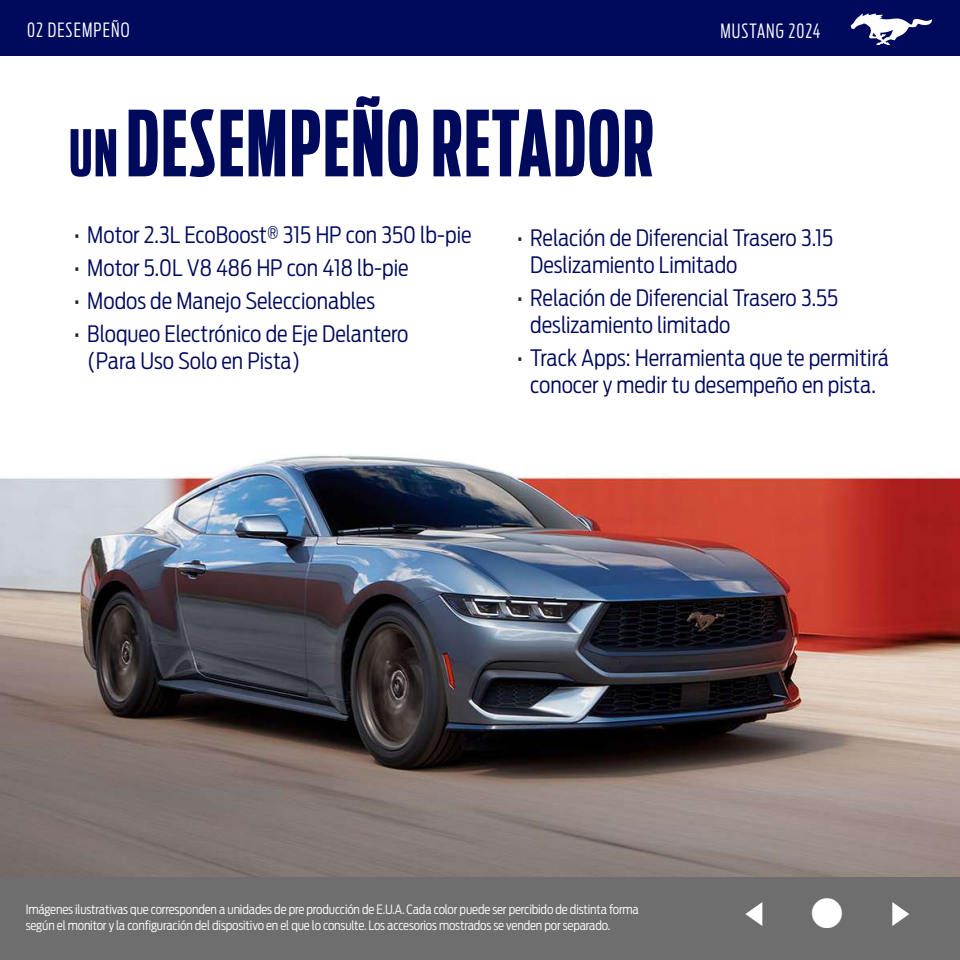
<style>
.page{position:relative;width:960px;height:960px;background:#fff}
.page>*{position:absolute;margin:0;border:0;box-sizing:border-box;transform-origin:0 0}
.t1{font:700 90px "Ford Antenna Comp";letter-spacing:.02em;color:#000a5c}
.t2{font:38.25px "Webdings";color:#fff;scale:1.42 1}
.t3{font:300 22.5px/27px "Ford Antenna Cond";color:#000a5c}
.t4{font:300 19.5px "Ford Antenna Extra Cond";letter-spacing:.06em;color:#fff}
.t5{font:300 12.75px/15.3px "Ford Antenna Cond";letter-spacing:-.01em;color:#fff}
.s1{font-size:63.75px}
.s2{color:#231f20}
</style>
<div class="page">
<img style="left:0;top:455px;width:960px;height:423px">
<div style="left:0;top:878px;width:960px;height:82px;background:#6e6e6e"></div>
<div style="left:0;top:0;width:960px;height:56px;background:#000a5c"></div>
<svg style="left:851px;top:13px;width:81px;height:32px"></svg>
<p class="t4" style="left:27px;top:14px;width:104px">02 DESEMPEÑO</p>
<h1 class="t1" style="left:69px;top:66px;width:586px"><span class="s1">UN</span> DESEMPEÑO RETADOR</h1>
<p class="t4" style="left:720px;top:15px;width:101px">MUSTANG 2024</p>
<p class="t3" style="left:74px;top:218px;width:399px"><span class="s2">•</span> Motor 2.3L EcoBoost® 315 HP con 350 lb-pie</p>
<p class="t3" style="left:74px;top:251px;width:336px"><span class="s2">•</span> Motor 5.0L V8 486 HP con 418 lb-pie</p>
<p class="t3" style="left:74px;top:284px;width:303px"><span class="s2">•</span> Modos de Manejo Seleccionables</p>
<p class="t3" style="left:87px;top:317px;width:323px;text-indent:-13px"><span class="s2">•</span> Bloqueo Electrónico de Eje Delantero (Para Uso Solo en Pista)</p>
<p class="t3" style="left:530px;top:221px;width:304px;text-indent:-14px"><span class="s2">•</span> Relación de Diferencial Trasero 3.15<br>Deslizamiento Limitado</p>
<p class="t3" style="left:530px;top:281px;width:310px;text-indent:-14px"><span class="s2">•</span> Relación de Diferencial Trasero 3.55 deslizamiento limitado</p>
<p class="t3" style="left:517px;top:341px;width:374px;text-align:center"><span class="s2">•</span> Track Apps: Herramienta que te permitirá conocer y medir tu desempeño en pista.</p>
<p class="t5" style="left:26px;top:901px;width:615px">Imágenes ilustrativas que corresponden a unidades de pre producción de E.U.A. Cada color puede ser percibido de distinta forma según el monitor y la configuración del dispositivo en el que lo consulte. Los accesorios mostrados se venden por separado.</p>
<h2 class="t2" style="left:732px;top:895px;width:138px">✓■ ✔</h2>
</div>
